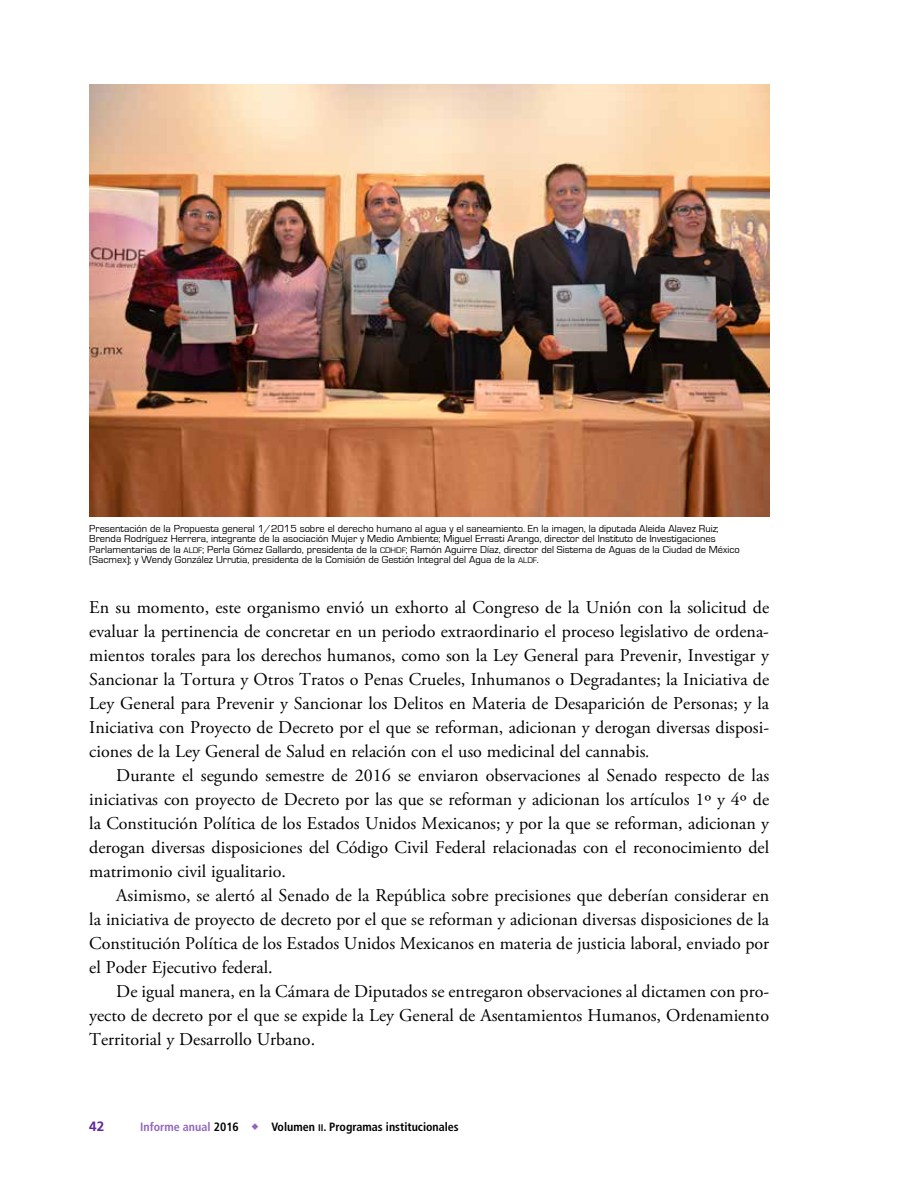
<style>
.page{position:relative;width:918px;height:1188px;background:#fff}
.page>*{position:absolute;margin:0;border:0;box-sizing:border-box;transform-origin:0 0}
.t1{font:18px/24px "Adobe Garamond Pro";color:#000;text-align:justify}
.t2{font:700 13.5px "Frutiger LT Std";color:#62269e}
.t3{font:700 condensed 12px "Frutiger LT Std";color:#000}
.t4{font:700 condensed 12px "Frutiger LT Std";color:#9167bb}
.t5{font:10.5px/10.5px "Eurostile";color:#000}
.s1{font-family:"Eurostile Regular SC800";font-size:8.4px}
.s2{font-style:italic}
.s3{color:#000}
.s4{font-family:"Frutiger LT Std Bold Cn SC800";font-weight:400;font-stretch:normal;font-size:9.6px}
</style>
<div class="page">
<img style="left:89px;top:85px;width:680px;height:432px">
<p class="t5" style="left:89px;top:523px;width:652px">Presentación de la Propuesta general 1/2015 sobre el derecho humano al agua y el saneamiento. En la imagen, la diputada Aleida Alavez Ruiz; Brenda Rodríguez Herrera, integrante de la asociación Mujer y Medio Ambiente; Miguel Errasti Arango, director del Instituto de Investigaciones Parlamentarias de la <span class="s1">ALDF</span>; Perla Gómez Gallardo, presidenta de la <span class="s1">CDHDF</span>; Ramón Aguirre Díaz, director del Sistema de Aguas de la Ciudad de México (Sacmex); y Wendy González Urrutia, presidenta de la Comisión de Gestión Integral del Agua de la <span class="s1">ALDF</span>.</p>
<p class="t1" style="left:89px;top:596px;width:682px">En su momento, este organismo envió un exhorto al Congreso de la Unión con la solicitud de evaluar la pertinencia de concretar en un periodo extraordinario el proceso legislativo de ordena&shy;mientos torales para los derechos humanos, como son la Ley General para Prevenir, Investigar y Sancionar la Tortura y Otros Tratos o Penas Crueles, Inhumanos o Degradantes; la Iniciativa de Ley General para Prevenir y Sancionar los Delitos en Materia de Desaparición de Personas; y la Iniciativa con Proyecto de Decreto por el que se reforman, adicionan y derogan diversas disposi&shy;ciones de la Ley General de Salud en relación con el uso medicinal del cannabis<span class="s2">.</span></p>
<p class="t1" style="left:89px;top:764px;width:681px;text-indent:27px">Durante el segundo semestre de 2016 se enviaron observaciones al Senado respecto de las iniciativas con proyecto de Decreto por las que se reforman y adicionan los artículos 1º y 4º de la Constitución Política de los Estados Unidos Mexicanos; y por la que se reforman, adicionan y derogan diversas disposiciones del Código Civil Federal relacionadas con el reconocimiento del matrimonio civil igualitario.</p>
<p class="t1" style="left:89px;top:884px;width:682px;text-indent:27px">Asimismo, se alertó al Senado de la República sobre precisiones que deberían considerar en la iniciativa de proyecto de decreto por el que se reforman y adicionan diversas disposiciones de la Constitución Política de los Estados Unidos Mexicanos en materia de justicia laboral, enviado por el Poder Ejecutivo federal.</p>
<p class="t1" style="left:89px;top:980px;width:681px;text-indent:27px">De igual manera, en la Cámara de Diputados se entregaron observaciones al dictamen con pro&shy;yecto de decreto por el que se expide la Ley General de Asentamientos Humanos, Ordenamiento Territorial y Desarrollo Urbano.</p>
<p class="t2" style="left:89px;top:1118px;width:17px">42</p>
<p class="t4" style="left:140px;top:1119px;width:100px">Informe anual <span class="s3">2016</span></p>
<p class="t3" style="left:271px;top:1119px;width:189px">Volumen <span class="s4">ii</span>. Programas institucionales</p>
</div>
